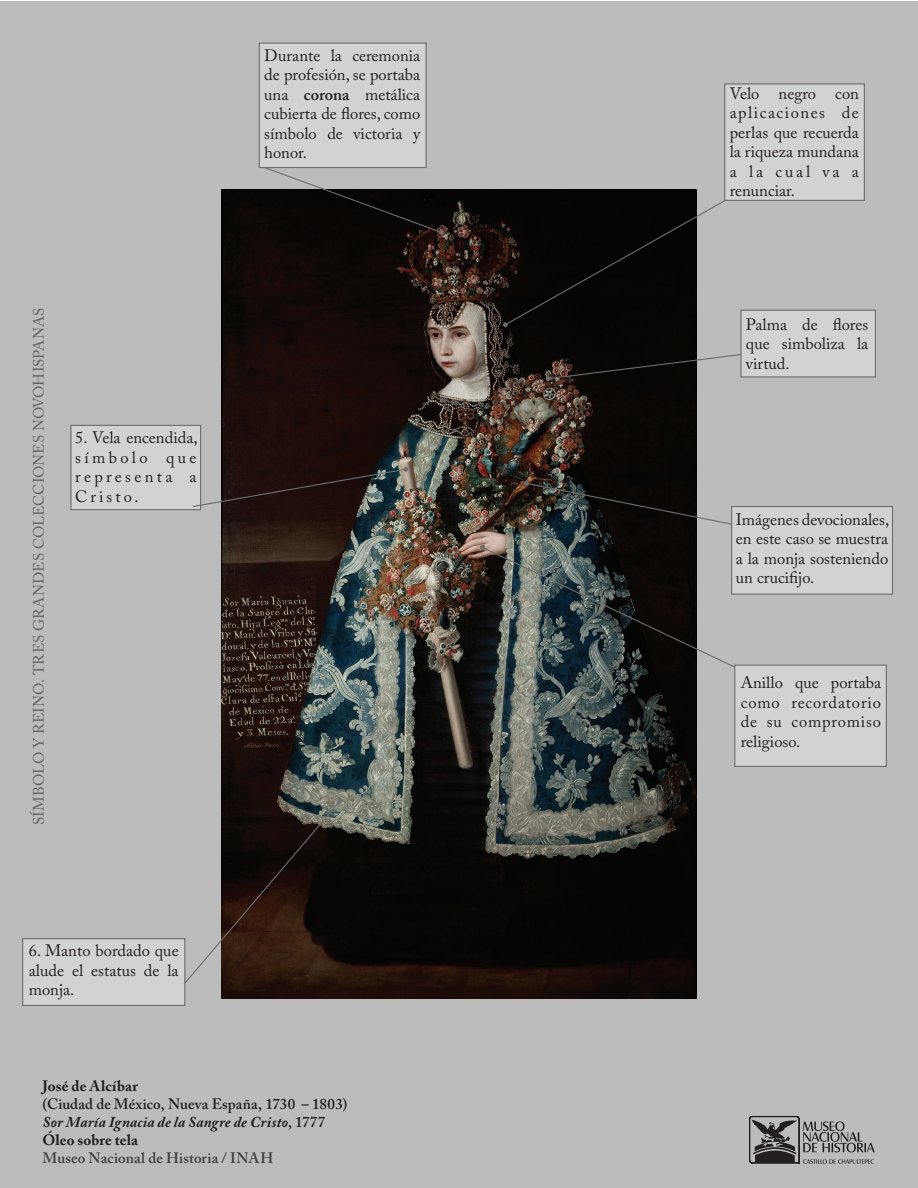
<style>
.page{position:relative;width:918px;height:1188px;background:#fff}
.page>*{position:absolute;margin:0;border:0;box-sizing:border-box;transform-origin:0 0}
.t1{font:16.5px/19.5px "Adobe Caslon Pro";color:#231f20;text-align:justify}
.t2{font:15px "Adobe Caslon Pro";color:#636366}
.t3{font:600 15px "Adobe Caslon Pro";letter-spacing:.005em;color:#231f20}
.t4{font:italic 700 15px "Adobe Caslon Pro";letter-spacing:.015em;color:#231f20}
.t5{font:600 15px "Adobe Caslon Pro";letter-spacing:.01em;color:#3e3e3f}
.t6{font:700 15px "Adobe Caslon Pro";letter-spacing:.005em;color:#231f20}
.s1{font-weight:600}
.s2{font-weight:700}
.s3{font-weight:600;font-style:normal}
</style>
<div class="page">
<div style="left:1px;top:1px;width:917px;height:1187px;background:#bdbcbc"></div>
<img style="left:222px;top:190px;width:474px;height:808px">
<svg style="left:503px;top:198px;width:222px;height:129px;background:#1e1d1b"></svg>
<div style="left:259px;top:43px;width:168px;height:125px;background:#d1d2d4;border:1px solid #6c6d70"></div>
<svg style="left:263px;top:166px;width:181px;height:69px"></svg>
<div style="left:724px;top:83px;width:141px;height:118px;background:#d1d2d4;border:1px solid #6c6d70"></div>
<div style="left:740px;top:310px;width:136px;height:67px;background:#d1d2d4;border:1px solid #6c6d70"></div>
<div style="left:731px;top:506px;width:162px;height:89px;background:#d1d2d4;border:1px solid #6c6d70"></div>
<div style="left:734px;top:665px;width:153px;height:102px;background:#d1d2d4;border:1px solid #6c6d70"></div>
<svg style="left:480px;top:545px;width:256px;height:124px;background:#474c4b"></svg>
<svg style="left:524px;top:481px;width:209px;height:44px"></svg>
<svg style="left:546px;top:353px;width:196px;height:28px"></svg>
<div style="left:70px;top:425px;width:131px;height:85px;background:#d1d2d4;border:1px solid #6c6d70"></div>
<svg style="left:193px;top:467px;width:215px;height:41px;background:#3d3433"></svg>
<div style="left:22px;top:938px;width:163px;height:68px;background:#d1d2d4;border:1px solid #6c6d70"></div>
<svg style="left:183px;top:798px;width:160px;height:187px"></svg>
<svg style="left:749px;top:1116px;width:126px;height:48px"></svg>
<p class="t2" style="left:30px;top:825px;width:519px;rotate:-90deg">SÍMBOLO Y REINO. TRES GRANDES COLECCIONES NOVOHISPANAS</p>
<p class="t1" style="left:75px;top:428px;width:124px">5. Vela encendida, símbolo que representa a Cristo.</p>
<p class="t1" style="left:29px;top:941px;width:151px">6. Manto bordado que alude el estatus de la monja.</p>
<p class="t1" style="left:264px;top:45px;width:158px">Durante la ceremonia de profesión, se portaba una <span class="s1">corona</span> metálica cubierta de flores, como símbolo de victoria y honor.</p>
<p class="t6" style="left:43px;top:1077px;width:97px">José de Alcíbar</p>
<p class="t3" style="left:43px;top:1095px;width:307px">(Ciudad de México, Nueva España, 1730 <span class="s2">–</span> 1803)</p>
<p class="t4" style="left:43px;top:1113px;width:284px">Sor María Ignacia de la Sangre de Cristo<span class="s3">, 1777</span></p>
<p class="t6" style="left:43px;top:1131px;width:97px">Óleo sobre tela</p>
<p class="t5" style="left:43px;top:1149px;width:232px">Museo Nacional de Historia / INAH</p>
<p class="t1" style="left:730px;top:83px;width:131px">Velo negro con aplicaciones de perlas que recuerda la riqueza mundana a la cual va a renunciar.</p>
<p class="t1" style="left:746px;top:314px;width:124px">Palma de flores que simboliza la virtud.</p>
<p class="t1" style="left:736px;top:509px;width:155px">Imágenes devocionales, en este caso se muestra a la monja sosteniendo un crucifijo.</p>
<p class="t1" style="left:741px;top:673px;width:142px">Anillo que portaba como recordatorio de su compromiso religioso.</p>
</div>
